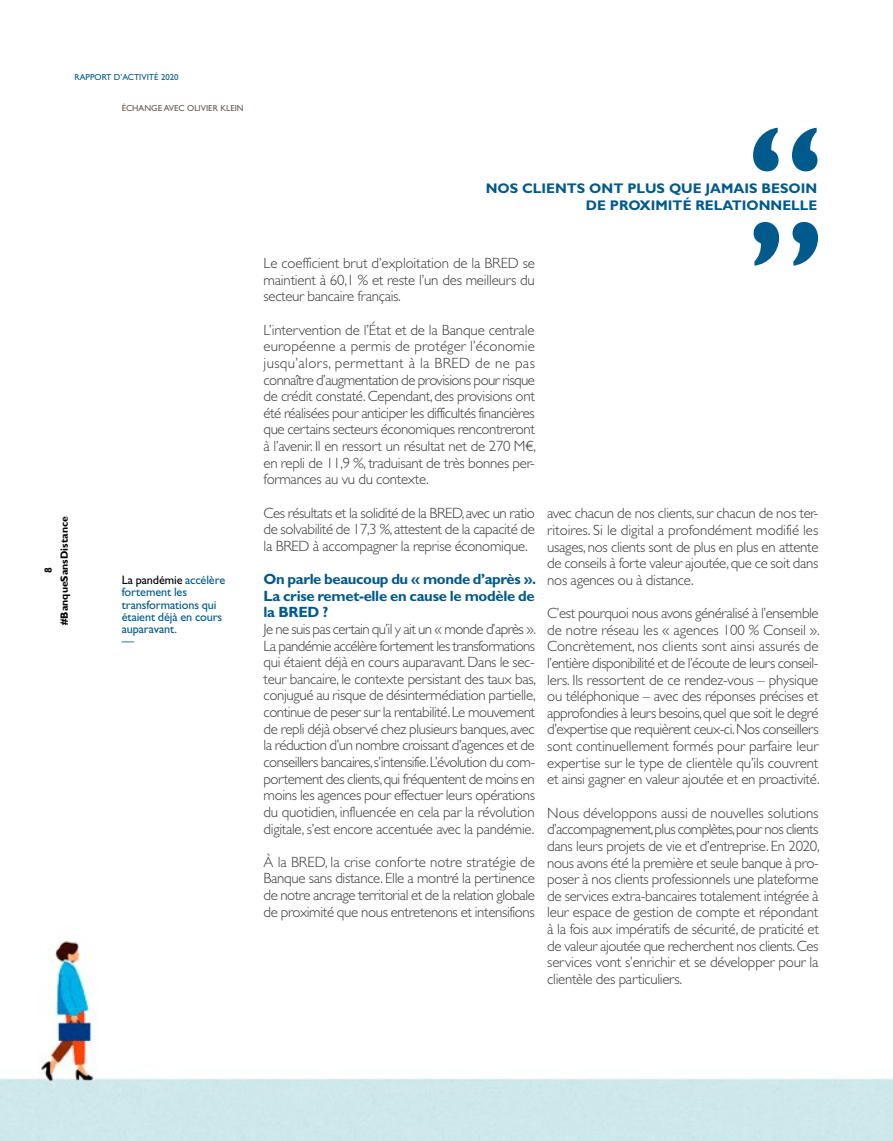
<style>
.page{position:relative;width:893px;height:1141px;background:#fff}
.page>*{position:absolute;margin:0;border:0;box-sizing:border-box;transform-origin:0 0}
.t1{font:700 140px "Gill Sans Std";color:#005a8c}
.t2{font:300 14.88px/16.6px "Gill Sans Std";letter-spacing:-.02em;color:#383937;text-align:justify}
.t3{font:700 14.88px/16.6px "Gill Sans Std";letter-spacing:-.02em;color:#005a8c;text-align:justify}
.t4{font:700 14px/16.8px "Gill Sans Std";color:#005a8c;text-align:right}
.t5{font:12.25px/12.2px "Gill Sans Std";letter-spacing:-.01em;color:#005a8c}
.t6{font:700 10.5px "Gill Sans Std";color:#000}
.t7{font:8.75px "Gill Sans Std";color:#635c4f}
.t8{font:8.75px "Gill Sans Std";color:#005a8c}
.s1{color:#000}
</style>
<div class="page">
<img style="left:0;top:939px;width:893px;height:202px">
<p class="t8" style="left:74px;top:72px;width:106px">RAPPORT D’ACTIVITÉ 2020</p>
<p class="t7" style="left:122px;top:103px;width:124px">ÉCHANGE AVEC OLIVIER KLEIN</p>
<p class="t6" style="left:42px;top:573px;width:7px;rotate:-90deg">8</p>
<p class="t6" style="left:58px;top:625px;width:110px;rotate:-90deg">#BanqueSansDistance</p>
<p class="t5" style="left:122px;top:574px;width:105px"><span class="s1">La pandémie</span> accélère fortement les transformations qui étaient déjà en cours auparavant.<br>—</p>
<h1 class="t1" style="left:745px;top:94px;width:80px">“</h1>
<p class="t4" style="left:486px;top:180px;width:333px">NOS CLIENTS ONT PLUS QUE JAMAIS BESOIN<br>DE PROXIMITÉ RELATIONNELLE</p>
<p class="t2" style="left:264px;top:255px;width:273px">Le coefficient brut d’exploitation de la BRED se maintient à 60,1 % et reste l’un des meilleurs du secteur bancaire français.</p>
<p class="t2" style="left:264px;top:321px;width:274px">L’intervention de l’État et de la Banque centrale européenne a permis de protéger l’économie jusqu’alors, permettant à la BRED de ne pas connaître d’augmentation de provisions pour risque de crédit constaté. Cependant, des provisions ont été réalisées pour anticiper les difficultés financières que certains secteurs économiques rencontreront à l’avenir. Il en ressort un résultat net de 270 M€, en repli de 11,9 %, traduisant de très bonnes per&shy;formances au vu du contexte.</p>
<p class="t2" style="left:264px;top:504px;width:273px">Ces résultats et la solidité de la BRED, avec un ratio de solvabilité de 17,3 %, attestent de la capacité de la BRED à accompagner la reprise économique.</p>
<p class="t3" style="left:264px;top:571px;width:274px">On parle beaucoup du « monde d’après ».<br>La crise remet-elle en cause le modèle de la BRED ?</p>
<p class="t2" style="left:264px;top:621px;width:274px">Je ne suis pas certain qu’il y ait un « monde d’après ».<br>La pandémie accélère fortement les transformations qui étaient déjà en cours auparavant. Dans le sec&shy;teur bancaire, le contexte persistant des taux bas, conjugué au risque de désintermédiation partielle, continue de peser sur la rentabilité. Le mouvement de repli déjà observé chez plusieurs banques, avec la réduction d’un nombre croissant d’agences et de conseillers bancaires, s’intensifie. L’évolution du com&shy;portement des clients, qui fréquentent de moins en moins les agences pour effectuer leurs opérations du quotidien, influencée en cela par la révolution digitale, s’est encore accentuée avec la pandémie.</p>
<p class="t2" style="left:264px;top:854px;width:273px">À la BRED, la crise conforte notre stratégie de Banque sans distance. Elle a montré la pertinence de notre ancrage territorial et de la relation globale de proximité que nous entretenons et intensifions</p>
<h1 class="t1" style="left:747px;top:189px;width:80px">”</h1>
<p class="t2" style="left:547px;top:505px;width:273px">avec chacun de nos clients, sur chacun de nos ter&shy;ritoires. Si le digital a profondément modifié les usages, nos clients sont de plus en plus en attente de conseils à forte valeur ajoutée, que ce soit dans nos agences ou à distance.</p>
<p class="t2" style="left:547px;top:605px;width:274px">C’est pourquoi nous avons généralisé à l’ensemble de notre réseau les « agences 100 % Conseil ».<br>Concrètement, nos clients sont ainsi assurés de l’entière disponibilité et de l’écoute de leurs conseil&shy;lers. Ils ressortent de ce rendez-vous – physique ou téléphonique – avec des réponses précises et approfondies à leurs besoins, quel que soit le degré d’expertise que requièrent ceux-ci. Nos conseillers sont continuellement formés pour parfaire leur expertise sur le type de clientèle qu’ils couvrent et ainsi gagner en valeur ajoutée et en proactivité.</p>
<p class="t2" style="left:547px;top:804px;width:274px">Nous développons aussi de nouvelles solutions d’accompagnement, plus complètes, pour nos clients dans leurs projets de vie et d’entreprise. En 2020, nous avons été la première et seule banque à pro&shy;poser à nos clients professionnels une plateforme de services extra-bancaires totalement intégrée à leur espace de gestion de compte et répondant à la fois aux impératifs de sécurité, de praticité et de valeur ajoutée que recherchent nos clients. Ces services vont s’enrichir et se développer pour la clientèle des particuliers.</p>
</div>
